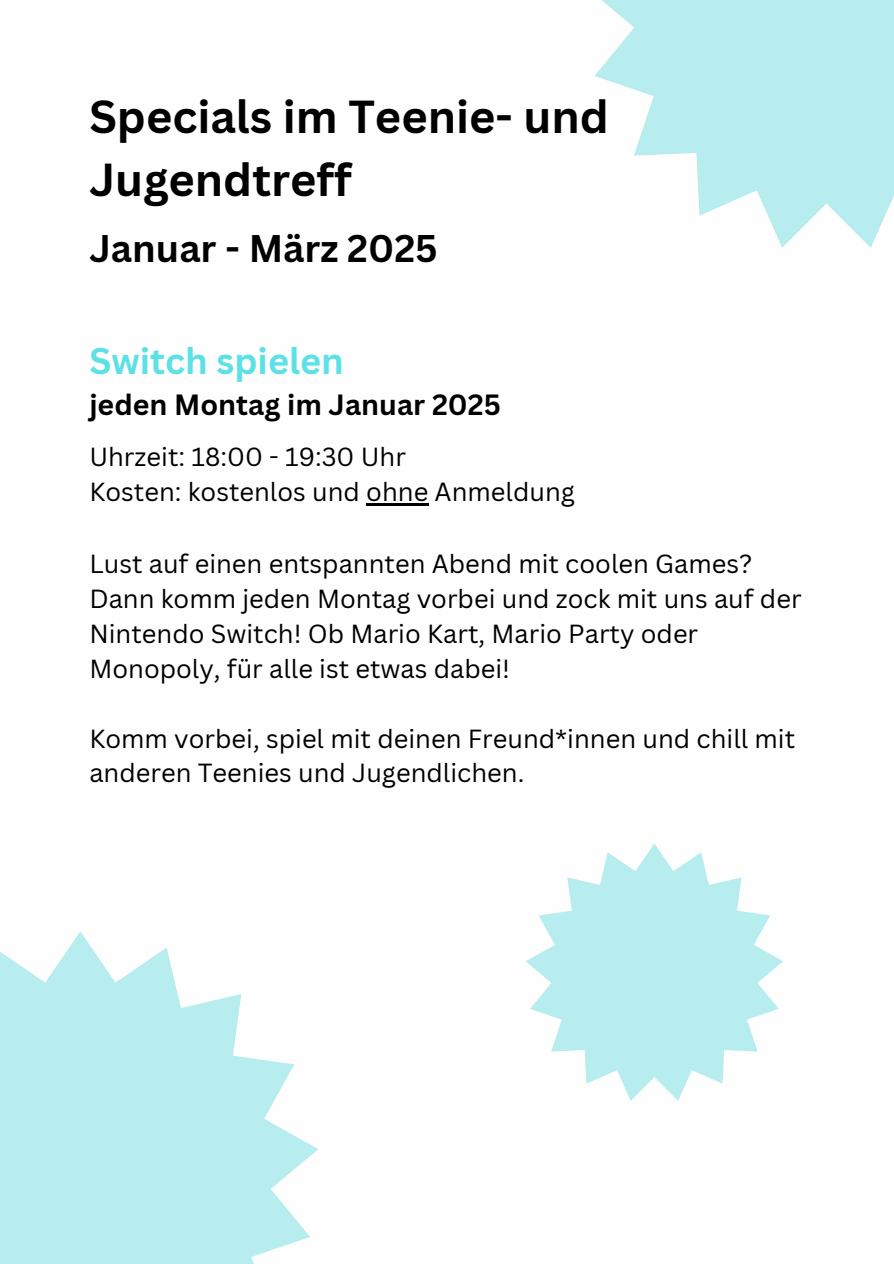
<style>
.page{position:relative;width:894px;height:1264px;background:#fff}
.page>*{position:absolute;margin:0;border:0;box-sizing:border-box;transform-origin:0 0}
.t1{font:700 45px/63px "Canva Sans";color:#000}
.t2{font:700 37.5px "Canva Sans";color:#000}
.t3{font:700 36px "Canva Sans";color:#5ce1e6}
.t4{font:700 28.5px "Canva Sans";color:#000}
.t5{font:25.5px/34.8px "Canva Sans";color:#000}
</style>
<div class="page">
<svg style="left:594px;top:0;width:299px;height:248px;fill:#b7edef"></svg>
<svg style="left:0;top:931px;width:318px;height:332px;fill:#b7edef"></svg>
<hr style="left:366px;top:503px;width:62px;height:2px;background:#000">
<svg style="left:526px;top:843px;width:257px;height:257px;fill:#b7edef"></svg>
<h1 class="t1" style="left:89px;top:84px;width:521px">Specials im Teenie- und<br>Jugendtreff</h1>
<p class="t2" style="left:89px;top:222px;width:350px">Januar - März 2025</p>
<h2 class="t3" style="left:89px;top:335px;width:256px">Switch spielen</h2>
<h2 class="t4" style="left:89px;top:385px;width:413px">jeden Montag im Januar 2025</h2>
<h3 class="t5" style="left:89px;top:439px;width:318px">Uhrzeit: 18:00 - 19:30 Uhr</h3>
<p class="t5" style="left:89px;top:474px;width:487px">Kosten: kostenlos und ohne Anmeldung</p>
<p class="t5" style="left:89px;top:546px;width:713px">Lust auf einen entspannten Abend mit coolen Games?<br>Dann komm jeden Montag vorbei und zock mit uns auf der Nintendo Switch! Ob Mario Kart, Mario Party oder Monopoly, für alle ist etwas dabei!</p>
<p class="t5" style="left:89px;top:720px;width:707px">Komm vorbei, spiel mit deinen Freund*innen und chill mit anderen Teenies und Jugendlichen.</p>
</div>
